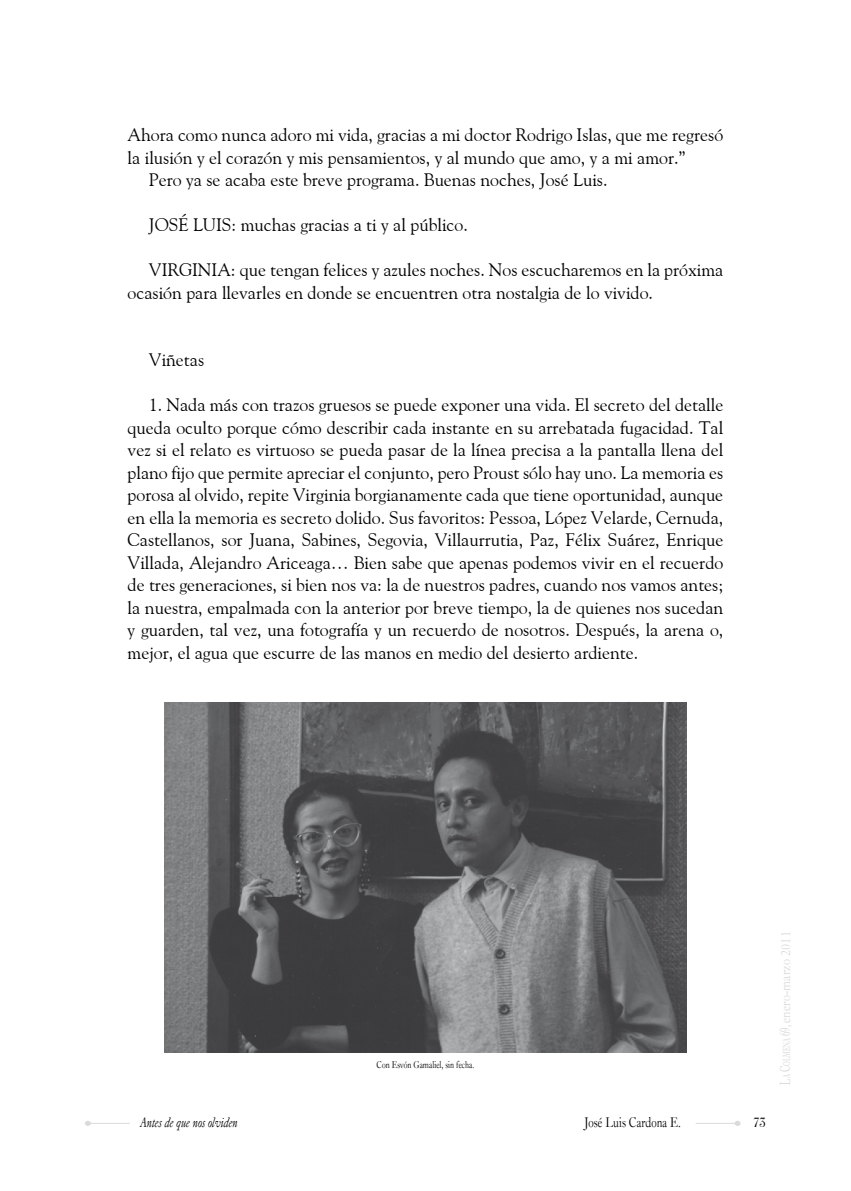
<style>
.page{position:relative;width:851px;height:1191px;background:#fff}
.page>*{position:absolute;margin:0;border:0;box-sizing:border-box;transform-origin:0 0}
.t1{font:18px/22.5px "Goudy Old Style BT";color:#000}
.t2{font:15px "Caslon Old Face BT";color:#d9dadb;scale:.9 1}
.t3{font:italic 15px "Caslon Old Face BT";color:#000;scale:.8 1}
.t4{font:15px "Caslon Old Face BT";color:#000;scale:.8 1}
.t5{font:300 13.5px "Windsor BT";color:#000;scale:.8 1}
.t6{font:10.5px "Caslon Old Face BT";color:#000;scale:.8 1}
.s1{font-family:"Dutch 766 BT Roman A"}
.s2{font-family:"Dutch 766 BT Roman A";font-size:10.5px}
</style>
<div class="page">
<svg style="left:85px;top:1121px;width:6px;height:5px"></svg>
<hr style="left:87px;top:1123px;width:43px;height:1px;background:#d9dadb">
<svg style="left:734px;top:1120px;width:7px;height:6px"></svg>
<hr style="left:695px;top:1123px;width:43px;height:1px;background:#d9dadb">
<img style="left:165px;top:702px;width:521px;height:350px">
<p class="t1" style="left:128px;top:123px;width:597px">Ahora como nunca adoro mi vida, gracias a mi doctor Rodrigo Islas, que me regresó</p>
<p class="t1" style="left:128px;top:146px;width:559px">la ilusión y el corazón y mis pensamientos, y al mundo que amo, y a mi amor.”</p>
<p class="t1" style="left:149px;top:168px;width:460px">Pero ya se acaba este breve programa. Buenas noches, José Luis.</p>
<p class="t1" style="left:149px;top:213px;width:320px">JOSÉ LUIS: muchas gracias a ti y al público.</p>
<p class="t1" style="left:128px;top:258px;width:597px;text-indent:21px">VIRGINIA: que tengan felices y azules noches. Nos escucharemos en la próxima ocasión para llevarles en donde se encuentren otra nostalgia de lo vivido.</p>
<p class="t1" style="left:149px;top:348px;width:57px">Viñetas</p>
<p class="t1" style="left:128px;top:393px;width:597px;text-align:justify;text-indent:21px">1. Nada más con trazos gruesos se puede exponer una vida. El secreto del detalle queda oculto porque cómo describir cada instante en su arrebatada fugacidad. Tal vez si el relato es virtuoso se pueda pasar de la línea precisa a la pantalla llena del plano fijo que permite apreciar el conjunto, pero Proust sólo hay uno. La memoria es porosa al olvido, repite Virginia borgianamente cada que tiene oportunidad, aunque en ella la memoria es secreto dolido. Sus favoritos: Pessoa, López Velarde, Cernuda, Castellanos, sor Juana, Sabines, Segovia, Villaurrutia, Paz, Félix Suárez, Enrique Villada, Alejandro Ariceaga… Bien sabe que apenas podemos vivir en el recuerdo de tres generaciones, si bien nos va: la de nuestros padres, cuando nos vamos antes; la nuestra, empalmada con la anterior por breve tiempo, la de quienes nos sucedan y guarden, tal vez, una fotografía y un recuerdo de nosotros. Después, la arena o, mejor, el agua que escurre de las manos en medio del desierto ardiente.</p>
<p class="t6" style="left:376px;top:1058px;width:124px">Con Esvón Gamaliel, sin fecha.</p>
<p class="t3" style="left:140px;top:1113px;width:124px">Antes de que nos olviden</p>
<p class="t4" style="left:584px;top:1113px;width:122px">José Luis Cardona E.</p>
<p class="t5" style="left:753px;top:1114px;width:17px">73</p>
<p class="t2" style="left:776px;top:1084px;width:172px;rotate:-90deg"><span class="s1">L</span><span class="s2">a</span> <span class="s1">C</span><span class="s2">olmena</span> <span class="s1">69,</span> enero-marzo 2011</p>
</div>
